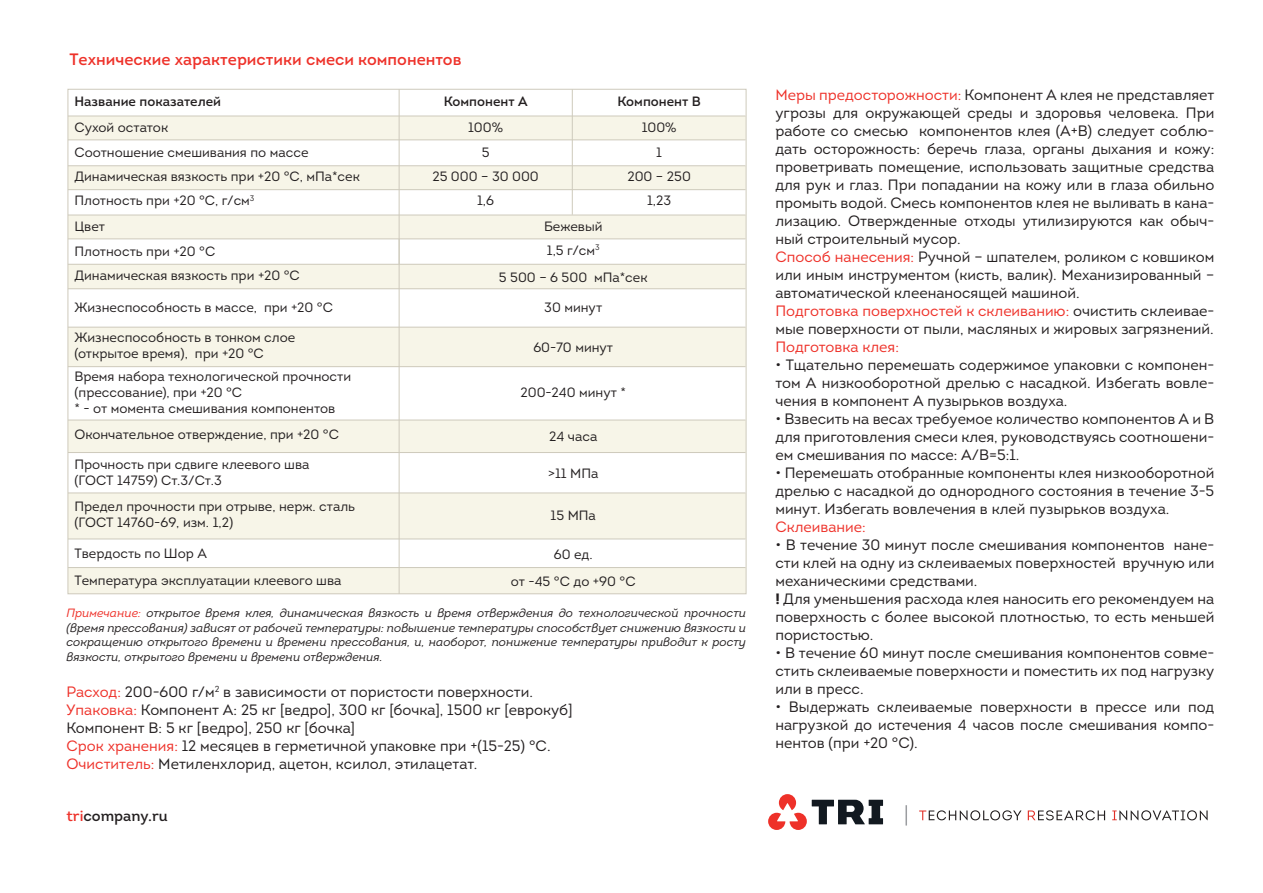
<style>
.page{position:relative;width:1263px;height:893px;background:#fff}
.page>*{position:absolute;margin:0;border:0;box-sizing:border-box;transform-origin:0 0}
.t1{font:16.5px "Intro";color:#ee3129}
.t2{font:15px/18px "Intro";color:#231f20;text-align:justify}
.t3{font:15px "Intro";color:#ee3129}
.t4{font:15px "Intro";color:#231f20}
.t5{font:13.5px/16.2px "Intro";color:#231f20}
.t6{font:13.5px "Intro";color:#231f20}
.t7{font:italic 12px/14.4px "Intro";color:#231f20;text-align:justify}
.s1{color:#ee3129}
.s2{font-weight:700}
</style>
<div class="page">
<svg style="left:768px;top:794px;width:115px;height:36px"></svg>
<svg style="left:919px;top:810px;width:102px;height:10px"></svg>
<svg style="left:1028px;top:810px;width:77px;height:10px"></svg>
<svg style="left:1112px;top:810px;width:95px;height:10px"></svg>
<hr style="left:905px;top:805px;width:2px;height:20px;background:#9b9da0">
<div style="left:68px;top:420px;width:678px;height:32px;background:#f7f5e8"></div>
<div style="left:68px;top:493px;width:678px;height:46px;background:#f7f5e8"></div>
<div style="left:68px;top:568px;width:678px;height:26px;background:#f7f5e8"></div>
<div style="left:68px;top:327px;width:678px;height:40px;background:#f7f5e8"></div>
<div style="left:68px;top:264px;width:678px;height:25px;background:#f7f5e8"></div>
<div style="left:68px;top:215px;width:678px;height:24px;background:#f7f5e8"></div>
<div style="left:68px;top:166px;width:678px;height:24px;background:#f7f5e8"></div>
<div style="left:68px;top:116px;width:678px;height:24px;background:#f7f5e8"></div>
<hr style="left:68px;top:420px;width:677px;height:1px;background:#cecabc">
<hr style="left:68px;top:452px;width:677px;height:1px;background:#cecabc">
<hr style="left:68px;top:493px;width:677px;height:1px;background:#cecabc">
<hr style="left:68px;top:539px;width:677px;height:1px;background:#cecabc">
<hr style="left:68px;top:567px;width:677px;height:1px;background:#cecabc">
<hr style="left:572px;top:89px;width:1px;height:126px;background:#cecabc">
<hr style="left:68px;top:116px;width:677px;height:1px;background:#cecabc">
<hr style="left:68px;top:140px;width:677px;height:1px;background:#cecabc">
<hr style="left:68px;top:165px;width:677px;height:1px;background:#cecabc">
<hr style="left:68px;top:189px;width:677px;height:1px;background:#cecabc">
<hr style="left:68px;top:215px;width:677px;height:1px;background:#cecabc">
<hr style="left:68px;top:239px;width:677px;height:1px;background:#cecabc">
<hr style="left:68px;top:264px;width:677px;height:1px;background:#cecabc">
<hr style="left:68px;top:288px;width:677px;height:1px;background:#cecabc">
<hr style="left:68px;top:327px;width:677px;height:1px;background:#cecabc">
<hr style="left:68px;top:366px;width:677px;height:1px;background:#cecabc">
<hr style="left:399px;top:89px;width:1px;height:505px;background:#cecabc">
<p class="t1" style="left:69px;top:49px;width:394px">Технические характеристики смеси компонентов</p>
<p class="t6" style="left:74px;top:93px;width:148px">Название показателей</p>
<p class="t6" style="left:444px;top:93px;width:85px">Компонент А</p>
<p class="t6" style="left:617px;top:93px;width:85px">Компонент В</p>
<p class="t5" style="left:74px;top:115px;width:236px;line-height:25px">Сухой остаток<br>Соотношение смешивания по массе</p>
<p class="t5" style="left:468px;top:119px;width:36px">100%</p>
<p class="t5" style="left:642px;top:119px;width:36px">100%</p>
<p class="t5" style="left:482px;top:144px;width:9px">5</p>
<p class="t5" style="left:656px;top:144px;width:7px">1</p>
<p class="t5" style="left:74px;top:168px;width:287px">Динамическая вязкость при +20 °С, мПа*сек</p>
<p class="t5" style="left:432px;top:168px;width:108px">25 000 – 30 000</p>
<p class="t5" style="left:627px;top:168px;width:65px">200 – 250</p>
<p class="t5" style="left:74px;top:187px;width:182px;line-height:26.2px">Плотность при +20 °С, г/см<sup>3<br></sup>Цвет</p>
<p class="t5" style="left:477px;top:192px;width:18px">1,6</p>
<p class="t5" style="left:647px;top:192px;width:26px">1,23</p>
<p class="t5" style="left:544px;top:219px;width:60px">Бежевый</p>
<p class="t5" style="left:74px;top:244px;width:142px">Плотность при +20 °С</p>
<p class="t5" style="left:547px;top:242px;width:54px">1,5 г/см<sup>3</sup></p>
<p class="t5" style="left:74px;top:267px;width:227px">Динамическая вязкость при +20 °С</p>
<p class="t5" style="left:499px;top:269px;width:150px">5 500 – 6 500 мПа*сек</p>
<p class="t5" style="left:74px;top:299px;width:260px">Жизнеспособность в массе, при +20 °С</p>
<p class="t5" style="left:74px;top:329px;width:222px">Жизнеспособность в тонком слое (открытое время), при +20 °С</p>
<p class="t5" style="left:74px;top:368px;width:278px">Время набора технологической прочности (прессование), при +20 °С<br>* - от момента смешивания компонентов</p>
<p class="t5" style="left:74px;top:420px;width:266px;line-height:29.5px">Окончательное отверждение, при +20 °С<br>Прочность при сдвиге клеевого шва</p>
<p class="t5" style="left:74px;top:472px;width:149px">(ГОСТ 14759) Ст.3/Cт.3</p>
<p class="t5" style="left:74px;top:499px;width:282px">Предел прочности при отрыве, нерж. сталь (ГОСТ 14760-69, изм. 1,2)</p>
<p class="t5" style="left:544px;top:299px;width:59px">30 минут</p>
<p class="t5" style="left:533px;top:339px;width:81px">60-70 минут</p>
<p class="t5" style="left:520px;top:385px;width:107px">200-240 минут *</p>
<p class="t5" style="left:549px;top:428px;width:50px">24 часа</p>
<p class="t5" style="left:548px;top:465px;width:52px">&gt;11 МПа</p>
<p class="t5" style="left:550px;top:508px;width:47px">15 МПа</p>
<p class="t5" style="left:74px;top:545px;width:134px">Твердость по Шор А</p>
<p class="t5" style="left:554px;top:546px;width:40px">60 ед.</p>
<p class="t5" style="left:74px;top:572px;width:269px">Температура эксплуатации клеевого шва</p>
<p class="t5" style="left:511px;top:573px;width:126px">от -45 °С до +90 °С</p>
<p class="t7" style="left:66px;top:606px;width:681px"><span class="s1">Примечание:</span> открытое время клея, динамическая вязкость и время отверждения до технологической прочности (время прессования) зависят от рабочей температуры: повышение температуры способствует снижению вязкости и сокращению открытого времени и времени прессования, и, наоборот, понижение температуры приводит к росту вязкости, открытого времени и времени отверждения.</p>
<p class="t2" style="left:66px;top:682px;width:508px;text-align:left"><span class="s1">Расход:</span> 200-600 г/м<sup>2</sup> в зависимости от пористости поверхности.<br><span class="s1">Упаковка:</span> Компонент А: 25 кг [ведро], 300 кг [бочка], 1500 кг [еврокуб] Компонент В: 5 кг [ведро], 250 кг [бочка]<br><span class="s1">Срок хранения:</span> 12 месяцев в герметичной упаковке при +(15-25) °С.<br><span class="s1">Очиститель:</span> Метиленхлорид, ацетон, ксилол, этилацетат.</p>
<p class="t4" style="left:66px;top:806px;width:103px"><span class="s1">tri</span>company.ru</p>
<p class="t2" style="left:775px;top:86px;width:440px;text-align:left"><span class="s1">Меры предосторожности:</span> Компонент А клея не представляет угрозы для окружающей среды и здоровья человека. При работе со смесью компонентов клея (А+В) следует соблю&shy;дать осторожность: беречь глаза, органы дыхания и кожу: проветривать помещение, использовать защитные средства для рук и глаз. При попадании на кожу или в глаза обильно промыть водой. Смесь компонентов клея не выливать в кана&shy;лизацию. Отвержденные отходы утилизируются как обыч&shy;ный строительный мусор.<br><span class="s1">Способ нанесения:</span> Ручной – шпателем, роликом с ковшиком или иным инструментом (кисть, валик). Механизированный – автоматической клеенаносящей машиной.<br><span class="s1">Подготовка поверхностей к склеиванию:</span> очистить склеивае&shy;мые поверхности от пыли, масляных и жировых загрязнений.</p>
<p class="t3" style="left:775px;top:337px;width:125px">Подготовка клея:</p>
<p class="t2" style="left:775px;top:356px;width:440px">• Тщательно перемешать содержимое упаковки с компонен&shy;том А низкооборотной дрелью с насадкой. Избегать вовле&shy;чения в компонент А пузырьков воздуха.</p>
<p class="t2" style="left:775px;top:410px;width:440px">• Взвесить на весах требуемое количество компонентов А и В для приготовления смеси клея, руководствуясь соотношени&shy;ем смешивания по массе: А/В=5:1.</p>
<p class="t2" style="left:775px;top:464px;width:440px">• Перемешать отобранные компоненты клея низкооборотной дрелью с насадкой до однородного состояния в течение 3-5 минут. Избегать вовлечения в клей пузырьков воздуха.</p>
<p class="t3" style="left:775px;top:517px;width:92px">Склеивание:</p>
<p class="t2" style="left:775px;top:536px;width:440px;text-align:left">• В течение 30 минут после смешивания компонентов нане&shy;сти клей на одну из склеиваемых поверхностей вручную или механическими средствами.<br><span class="s2">!</span> Для уменьшения расхода клея наносить его рекомендуем на поверхность с более высокой плотностью, то есть меньшей пористостью.</p>
<p class="t2" style="left:775px;top:644px;width:440px">• В течение 60 минут после смешивания компонентов совме&shy;стить склеиваемые поверхности и поместить их под нагрузку или в пресс.</p>
<p class="t2" style="left:775px;top:698px;width:440px">• Выдержать склеиваемые поверхности в прессе или под нагрузкой до истечения 4 часов после смешивания компо&shy;нентов (при +20 °С).</p>
</div>
